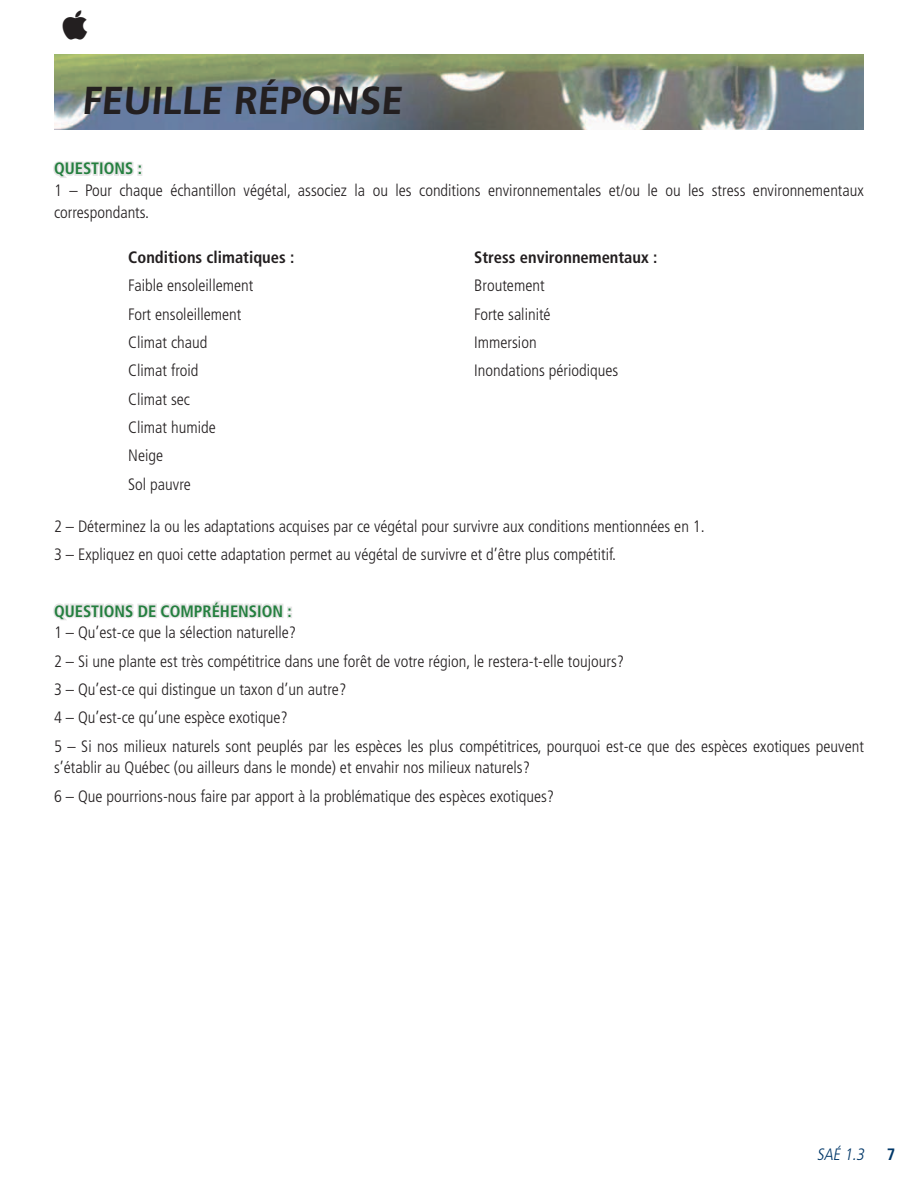
<style>
.page{position:relative;width:918px;height:1188px;background:#fff}
.page>*{position:absolute;margin:0;border:0;box-sizing:border-box;transform-origin:0 0}
.t1{font:700 39px "Frutiger";color:#231f20}
.t2{font:300 condensed 16.5px/28.3px "Frutiger";color:#231f20}
.t3{font:700 condensed 16.5px "Frutiger";color:#231f20}
.t4{font:700 condensed 16.5px "Frutiger";color:#247f3f}
.t5{font:italic 300 condensed 16.5px "Frutiger";color:#003768}
.s1{font-weight:700;font-style:normal}
</style>
<div class="page">
<svg style="left:53px;top:161px;width:89px;height:17px"></svg>
<svg style="left:53px;top:601px;width:239px;height:19px"></svg>
<img style="left:54px;top:55px;width:810px;height:75px">
<h1 class="t1" style="left:81px;top:77px;width:326px">FEUILLE RÉPONSE</h1>
<p class="t4" style="left:54px;top:159px;width:90px">Questions :</p>
<p class="t2" style="left:54px;top:180px;width:811px;line-height:21.6px">1 – Pour chaque échantillon végétal, associez la ou les conditions environnementales et/ou le ou les stress environnementaux correspondants.</p>
<p class="t3" style="left:128px;top:248px;width:168px">Conditions climatiques :</p>
<p class="t2" style="left:128px;top:272px;width:127px">Faible ensoleillement<br>Fort ensoleillement<br>Climat chaud<br>Climat froid<br>Climat sec<br>Climat humide<br>Neige<br>Sol pauvre</p>
<p class="t3" style="left:474px;top:248px;width:185px">Stress environnementaux :</p>
<p class="t2" style="left:474px;top:272px;width:145px">Broutement<br>Forte salinité<br>Immersion<br>Inondations périodiques</p>
<p class="t2" style="left:54px;top:512px;width:652px">2 – Déterminez la ou les adaptations acquises par ce végétal pour survivre aux conditions mentionnées en 1.<br>3 – Expliquez en quoi cette adaptation permet au végétal de survivre et d’être plus compétitif.</p>
<p class="t4" style="left:54px;top:601px;width:239px">Questions de compréhension :</p>
<p class="t2" style="left:54px;top:619px;width:811px">1 – Qu’est-ce que la sélection naturelle?<br>2 – Si une plante est très compétitrice dans une forêt de votre région, le restera-t-elle toujours?<br>3 – Qu’est-ce qui distingue un taxon d’un autre?<br>4 – Qu’est-ce qu’une espèce exotique?<br>5 – Si nos milieux naturels sont peuplés par les espèces les plus compétitrices, pourquoi est-ce que des espèces exotiques peuvent</p>
<p class="t2" style="left:54px;top:754px;width:502px">s’établir au Québec (ou ailleurs dans le monde) et envahir nos milieux naturels?<br>6 – Que pourrions-nous faire par apport à la problématique des espèces exotiques?</p>
<p class="t5" style="left:817px;top:1145px;width:80px">SAÉ 1.3 <span class="s1">7</span></p>
</div>
